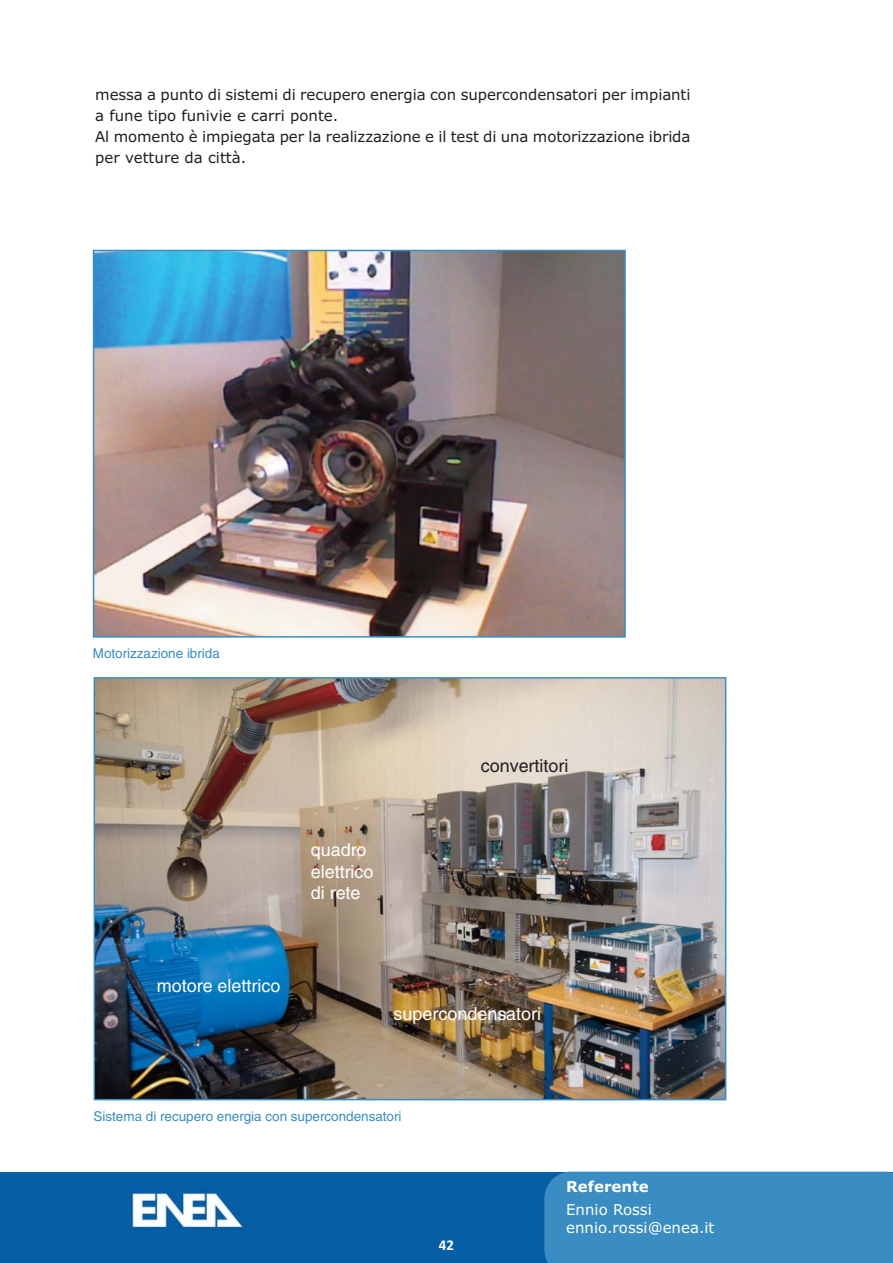
<style>
.page{position:relative;width:893px;height:1263px;background:#fff}
.page>*{position:absolute;margin:0;border:0;box-sizing:border-box;transform-origin:0 0}
.t1{font:18px/21.6px "Helvetica";color:#fff}
.t2{font:18px "Helvetica";color:#231f20}
.t3{font:15px/21px "Verdana";letter-spacing:-.005em;color:#231f20}
.t4{font:15px/18px "Verdana";color:#fff}
.t5{font:700 15px "Verdana";color:#fff}
.t6{font:700 15px "Calibri";color:#fff}
.t7{font:13.5px "Helvetica";color:#398dc3}
</style>
<div class="page">
<div style="left:0;top:1172px;width:544px;height:90px;background:#065ea5"></div>
<img style="left:96px;top:679px;width:628px;height:419px">
<img style="left:95px;top:252px;width:529px;height:384px">
<div style="left:544px;top:1172px;width:349px;height:90px;background:#398dc3"></div>
<p class="t3" style="left:95px;top:85px;width:597px">messa a punto di sistemi di recupero energia con supercondensatori per impianti a fune tipo funivie e carri ponte.<br>Al momento è impiegata per la realizzazione e il test di una motorizzazione ibrida per vetture da città.</p>
<p class="t7" style="left:93px;top:648px;width:129px">Motorizzazione ibrida</p>
<p class="t1" style="left:311px;top:841px;width:64px">quadro elettrico di rete</p>
<p class="t2" style="left:481px;top:759px;width:89px">convertitori</p>
<p class="t1" style="left:157px;top:977px;width:125px">motore elettrico</p>
<p class="t1" style="left:394px;top:1005px;width:149px">supercondensatori</p>
<p class="t7" style="left:94px;top:1111px;width:309px">Sistema di recupero energia con supercondensatori</p>
<p class="t6" style="left:439px;top:1236px;width:17px">42</p>
<p class="t5" style="left:566px;top:1181px;width:84px">Referente</p>
<p class="t4" style="left:566px;top:1202px;width:150px">Ennio Rossi ennio.rossi@enea.it</p>
</div>
